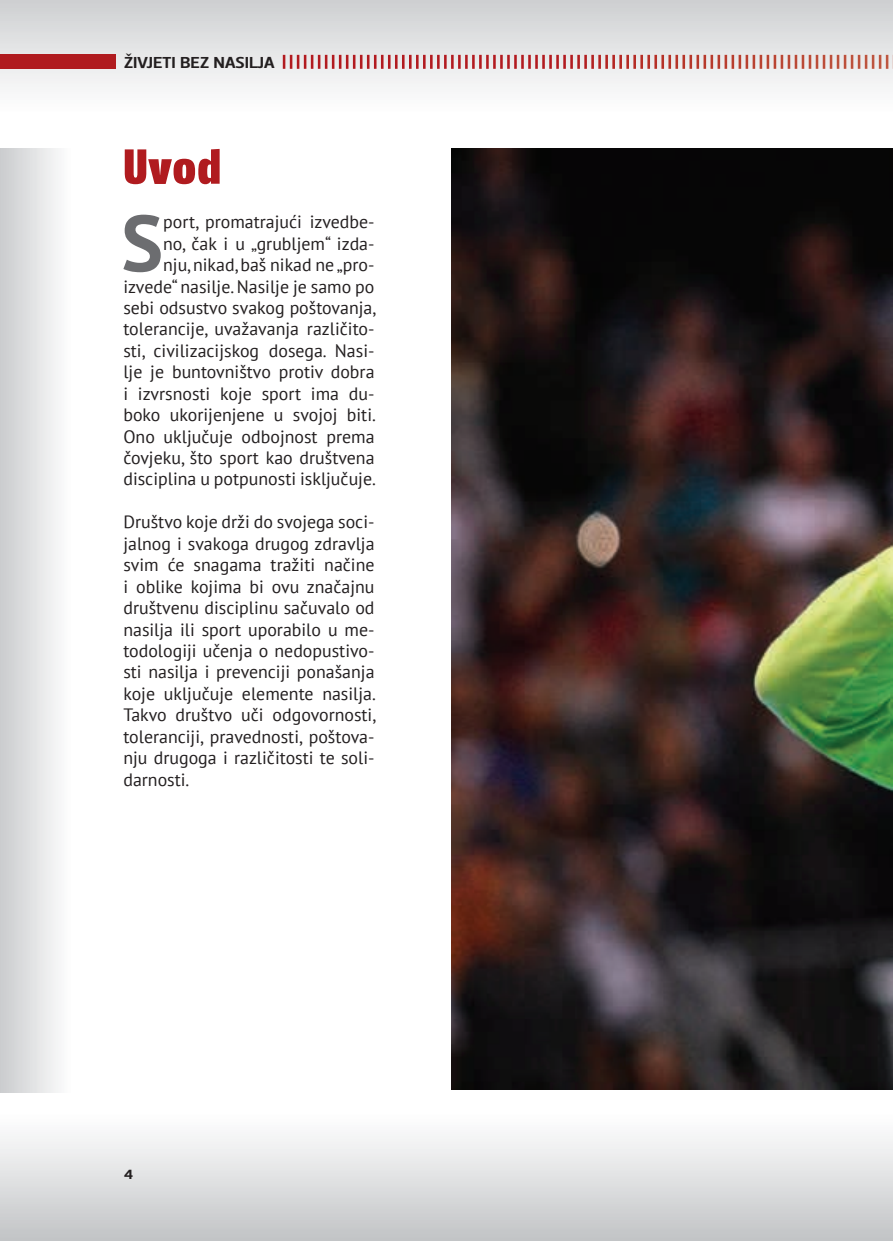
<style>
.page{position:relative;width:893px;height:1241px;background:#fff}
.page>*{position:absolute;margin:0;border:0;box-sizing:border-box;transform-origin:0 0}
.t1{font:700 79.1px "PT Sans";color:#6c6d70}
.t2{font:49px "Leitura Headline Sans";color:#b01b1f;scale:1.1 1}
.t3{font:17.85px/21.3px "PT Sans";color:#231f20;text-align:right}
.t4{font:15.75px "Leitura Sans Grot 3";color:#231f20;scale:1.2 1}
.t5{font:14px "Leitura Sans Grot 3";color:#231f20;scale:1.2 1}
</style>
<div class="page">
<img style="left:0;top:0;width:893px;height:87px">
<img style="left:339px;top:55px;width:554px;height:14px">
<div style="left:0;top:55px;width:116px;height:14px;background:#b01b1f"></div>
<img style="left:451px;top:149px;width:442px;height:940px">
<p class="t4" style="left:124px;top:53px;width:127px">ŽIVJETI BEZ NASILJA</p>
<h2 class="t2" style="left:123px;top:138px;width:91px">Uvod</h2>
<h1 class="t1" style="left:121px;top:191px;width:43px">S</h1>
<p class="t3" style="left:123px;top:211px;width:254px">port, promatrajući izvedbe-<br>no, čak i u „grubljem“ izda-<br>nju, nikad, baš nikad ne „pro&shy;izvede“ nasilje. Nasilje je samo po sebi odsustvo svakog poštovanja, tolerancije, uvažavanja različito&shy;sti, civilizacijskog dosega. Nasi&shy;lje je buntovništvo protiv dobra i izvrsnosti koje sport ima du&shy;boko ukorijenjene u svojoj biti.<br>Ono uključuje odbojnost prema čovjeku, što sport kao društvena disciplina u potpunosti isključuje.</p>
<p class="t3" style="left:123px;top:511px;width:254px;text-align:justify">Društvo koje drži do svojega soci&shy;jalnog i svakoga drugog zdravlja svim će snagama tražiti načine i oblike kojima bi ovu značajnu društvenu disciplinu sačuvalo od nasilja ili sport uporabilo u me&shy;todologiji učenja o nedopustivo&shy;sti nasilja i prevenciji ponašanja koje uključuje elemente nasilja.<br>Takvo društvo uči odgovornosti, toleranciji, pravednosti, poštova&shy;nju drugoga i različitosti te soli&shy;darnosti.</p>
<p class="t5" style="left:124px;top:1165px;width:9px">4</p>
</div>
